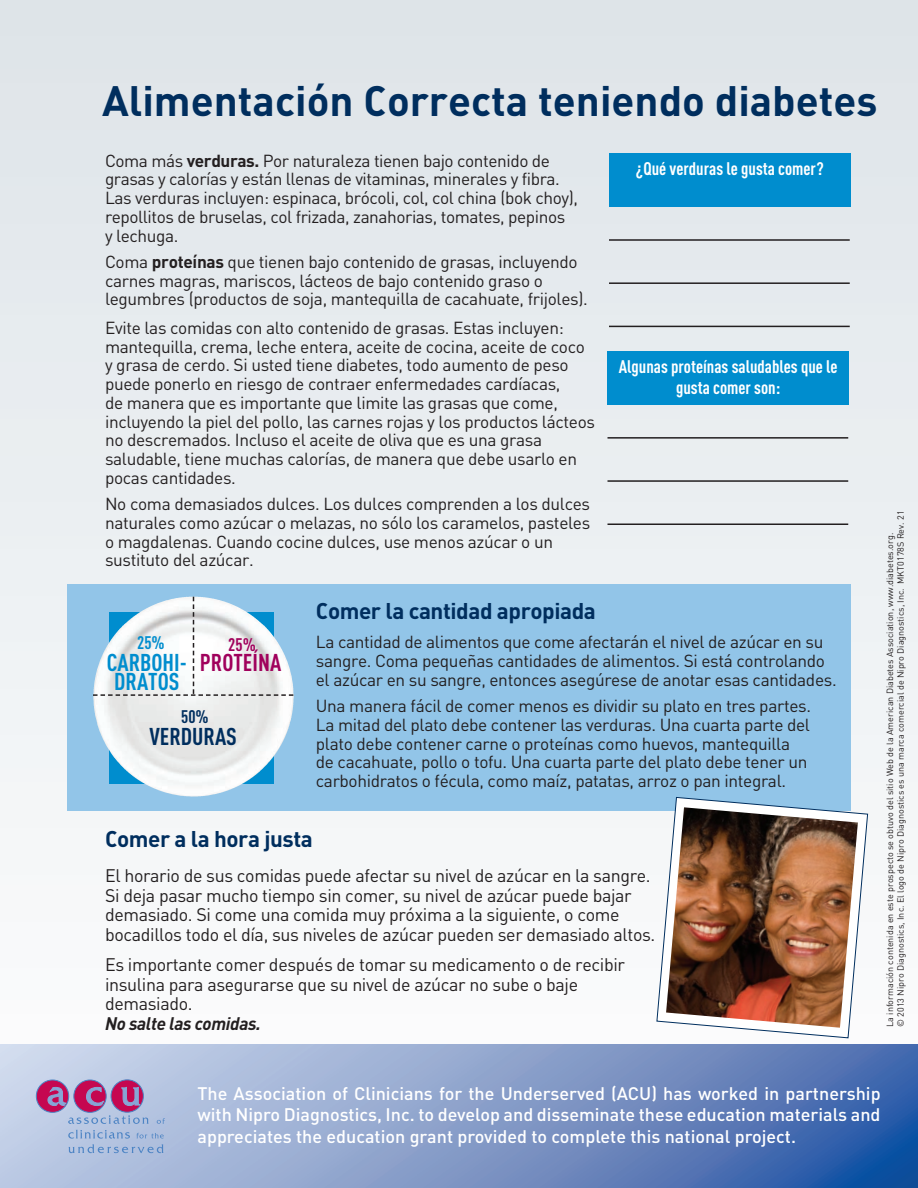
<style>
.page{position:relative;width:918px;height:1188px;background:#fff}
.page>*{position:absolute;margin:0;border:0;box-sizing:border-box;transform-origin:0 0}
.t1{font:700 42px "DIN";color:#002e5e}
.t2{font:700 24px/19.5px "DIN Cond";color:#008dce;text-align:center}
.t3{font:700 24px "DIN Cond";color:#002e5e}
.t4{font:700 24px "DIN Cond";color:#a0015c}
.t5{font:700 22.5px "DIN";letter-spacing:-.02em;color:#002e5e}
.t6{font:18px/19.5px "DIN";letter-spacing:-.02em;color:#231f20}
.t7{font:500 18px/21.6px "DIN";color:#fff;text-align:justify}
.t8{font:700 18px/21.6px "DIN Cond";color:#fff;text-align:center}
.t9{font:italic 700 18px "DIN";letter-spacing:-.02em;color:#231f20}
.t10{font:700 18px "DIN Cond";color:#008dce}
.t11{font:700 18px "DIN Cond";color:#a0015c}
.t12{font:700 18px "DIN Cond";color:#002e5e}
.t13{font:17.25px/18.8px "DIN";letter-spacing:-.02em;color:#231f20}
.t14{font:9px/10.8px "DIN";color:#231f20}
.s1{font-weight:700}
</style>
<div class="page">
<img style="left:0;top:0;width:918px;height:1045px">
<img style="left:0;top:1045px;width:918px;height:143px">
<svg style="left:68px;top:1115px;width:81px;height:9px"></svg>
<svg style="left:157px;top:1118px;width:8px;height:6px"></svg>
<svg style="left:68px;top:1130px;width:96px;height:23px;background:#a2b8db"></svg>
<div style="left:36px;top:1080px;width:33px;height:32px;background:#c50750;border-radius:50%"></div>
<div style="left:36px;top:1080px;width:33px;height:33px;border:1px solid #4d84c4;border-radius:50%"></div>
<div style="left:74px;top:1080px;width:32px;height:32px;background:#c50750;border-radius:50%"></div>
<div style="left:73px;top:1080px;width:34px;height:33px;border:1px solid #4d84c4;border-radius:50%"></div>
<div style="left:111px;top:1080px;width:32px;height:32px;background:#c50750;border-radius:50%"></div>
<div style="left:111px;top:1079px;width:33px;height:34px;border:1px solid #4d84c4;border-radius:50%"></div>
<svg style="left:48px;top:1087px;width:18px;height:19px"></svg>
<svg style="left:86px;top:1087px;width:18px;height:19px"></svg>
<svg style="left:121px;top:1087px;width:19px;height:19px"></svg>
<div style="left:68px;top:584px;width:783px;height:226px;background:#92c5e8"></div>
<hr style="left:609px;top:239px;width:241px;height:2px;background:#231f20">
<hr style="left:609px;top:282px;width:241px;height:2px;background:#231f20">
<hr style="left:609px;top:326px;width:241px;height:1px;background:#231f20">
<div style="left:609px;top:153px;width:241px;height:54px;background:#008dce"></div>
<hr style="left:608px;top:437px;width:240px;height:2px;background:#231f20">
<hr style="left:608px;top:480px;width:240px;height:2px;background:#231f20">
<hr style="left:608px;top:524px;width:240px;height:1px;background:#231f20">
<div style="left:608px;top:351px;width:241px;height:54px;background:#008dce"></div>
<svg style="left:110px;top:696px;width:164px;height:87px;background:#dee7e9"></svg>
<svg style="left:93px;top:597px;width:200px;height:99px"></svg>
<svg style="left:656px;top:797px;width:212px;height:242px"></svg>
<img style="left:666px;top:807px;width:192px;height:221px">
<h1 class="t1" style="left:102px;top:73px;width:777px">Alimentación Correcta teniendo diabetes</h1>
<p class="t13" style="left:105px;top:151px;width:475px">Coma más <span class="s1">verduras.</span> Por naturaleza tienen bajo contenido de grasas y calorías y están llenas de vitaminas, minerales y fibra.<br>Las verduras incluyen: espinaca, brócoli, col, col china (bok choy), repollitos de bruselas, col frizada, zanahorias, tomates, pepinos<br>y lechuga.</p>
<p class="t13" style="left:105px;top:252px;width:484px">Coma <span class="s1">proteínas</span> que tienen bajo contenido de grasas, incluyendo carnes magras, mariscos, lácteos de bajo contenido graso o legumbres (productos de soja, mantequilla de cacahuate, frijoles).</p>
<p class="t13" style="left:105px;top:318px;width:492px">Evite las comidas con alto contenido de grasas. Estas incluyen: mantequilla, crema, leche entera, aceite de cocina, aceite de coco y grasa de cerdo. Si usted tiene diabetes, todo aumento de peso puede ponerlo en riesgo de contraer enfermedades cardíacas,<br>de manera que es importante que limite las grasas que come, incluyendo la piel del pollo, las carnes rojas y los productos lácteos no descremados. Incluso el aceite de oliva que es una grasa saludable, tiene muchas calorías, de manera que debe usarlo en pocas cantidades.</p>
<p class="t13" style="left:105px;top:494px;width:487px">No coma demasiados dulces. Los dulces comprenden a los dulces naturales como azúcar o melazas, no sólo los caramelos, pasteles o magdalenas. Cuando cocine dulces, use menos azúcar o un sustituto del azúcar.</p>
<p class="t8" style="left:636px;top:157px;width:189px">¿Qué verduras le gusta comer?</p>
<p class="t8" style="left:619px;top:355px;width:220px">Algunas proteínas saludables que le gusta comer son:</p>
<p class="t10" style="left:137px;top:632px;width:29px">25%</p>
<p class="t11" style="left:228px;top:634px;width:29px">25%</p>
<h2 class="t2" style="left:107px;top:652px;width:82px">CARBOHI-<br>DRATOS</h2>
<h2 class="t4" style="left:200px;top:648px;width:83px">PROTEÍNA</h2>
<p class="t12" style="left:181px;top:705px;width:29px">50%</p>
<h2 class="t3" style="left:149px;top:722px;width:89px">VERDURAS</h2>
<h3 class="t5" style="left:316px;top:596px;width:282px">Comer la cantidad apropiada</h3>
<p class="t13" style="left:316px;top:632px;width:522px">La cantidad de alimentos que come afectarán el nivel de azúcar en su sangre. Coma pequeñas cantidades de alimentos. Si está controlando el azúcar en su sangre, entonces asegúrese de anotar esas cantidades.</p>
<p class="t13" style="left:316px;top:696px;width:497px">Una manera fácil de comer menos es dividir su plato en tres partes.<br>La mitad del plato debe contener las verduras. Una cuarta parte del plato debe contener carne o proteínas como huevos, mantequilla de cacahuate, pollo o tofu. Una cuarta parte del plato debe tener un carbohidratos o fécula, como maíz, patatas, arroz o pan integral.</p>
<h3 class="t5" style="left:105px;top:824px;width:209px">Comer a la hora justa</h3>
<p class="t6" style="left:105px;top:866px;width:552px">El horario de sus comidas puede afectar su nivel de azúcar en la sangre.<br>Si deja pasar mucho tiempo sin comer, su nivel de azúcar puede bajar demasiado. Si come una comida muy próxima a la siguiente, o come bocadillos todo el día, sus niveles de azúcar pueden ser demasiado altos.</p>
<p class="t6" style="left:105px;top:955px;width:522px">Es importante comer después de tomar su medicamento o de recibir insulina para asegurarse que su nivel de azúcar no sube o baje demasiado.</p>
<p class="t9" style="left:105px;top:1011px;width:158px">No salte las comidas.</p>
<p class="t14" style="left:884px;top:1027px;width:518px;rotate:-90deg">La información contenida en este prospecto se obtuvo del sitio Web de la American Diabetes Association, www.diabetes.org.<br>© 2013 Nipro Diagnostics, Inc. El logo de Nipro Diagnostics es una marca comercial de Nipro Diagnostics, Inc. MKT0178S Rev. 21</p>
<p class="t7" style="left:198px;top:1082px;width:685px">The Association of Clinicians for the Underserved (ACU) has worked in partnership with Nipro Diagnostics, Inc. to develop and disseminate these education materials and appreciates the education grant provided to complete this national project.</p>
</div>
